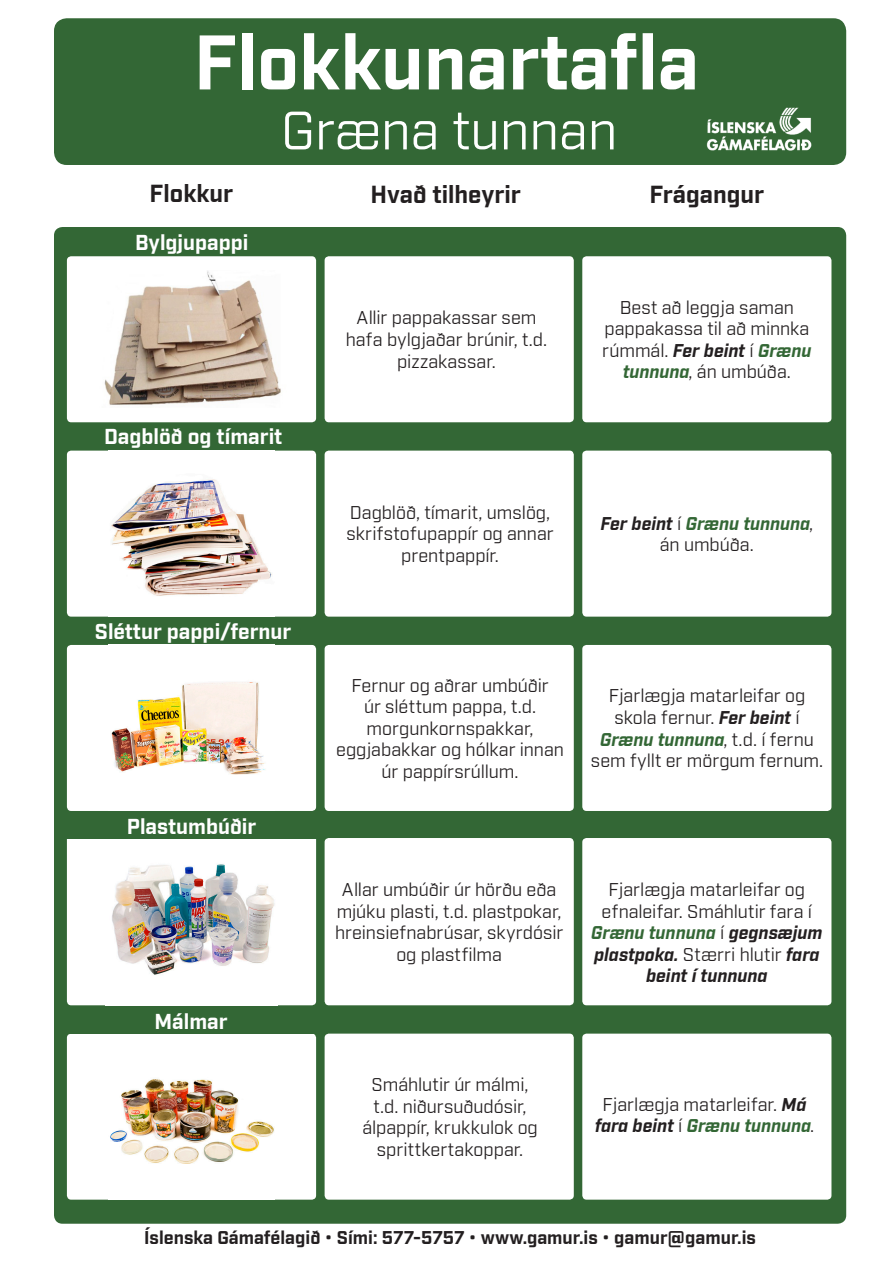
<style>
.page{position:relative;width:893px;height:1263px;background:#fff}
.page>*{position:absolute;margin:0;border:0;box-sizing:border-box;transform-origin:0 0}
.t1{font:700 75px "Industry";color:#fff}
.t2{font:52.5px "Industry";color:#fff}
.t3{font:700 24px "Industry";color:#231f20}
.t4{font:700 21px "Industry";color:#fff}
.t5{font:18px/21.6px "Industry";letter-spacing:-.005em;color:#231f20;text-align:center}
.t6{font:700 18px "Industry";color:#231f20}
.t7{font:italic 700 18px/21.6px "Industry";letter-spacing:-.005em;color:#336735;text-align:center}
.s1{font-weight:700;font-style:italic}
.s2{font-weight:700;font-style:italic;color:#336735}
.s3{color:#231f20}
.s4{font-weight:400;font-style:normal;color:#231f20}
</style>
<div class="page">
<div style="left:54px;top:227px;width:792px;height:997px;background:#336735;border-radius:9px"></div>
<div style="left:67px;top:256px;width:249px;height:166px;background:#fff;border-radius:4px"></div>
<img style="left:104px;top:271px;width:177px;height:134px">
<div style="left:325px;top:256px;width:249px;height:166px;background:#fff;border-radius:4px"></div>
<div style="left:582px;top:256px;width:249px;height:166px;background:#fff;border-radius:4px"></div>
<div style="left:67px;top:451px;width:249px;height:166px;background:#fff;border-radius:4px"></div>
<img style="left:111px;top:479px;width:161px;height:117px">
<div style="left:325px;top:451px;width:249px;height:166px;background:#fff;border-radius:4px"></div>
<div style="left:582px;top:451px;width:249px;height:166px;background:#fff;border-radius:4px"></div>
<div style="left:67px;top:645px;width:249px;height:166px;background:#fff;border-radius:4px"></div>
<img style="left:111px;top:682px;width:154px;height:93px">
<div style="left:325px;top:645px;width:249px;height:166px;background:#fff;border-radius:4px"></div>
<div style="left:582px;top:645px;width:249px;height:166px;background:#fff;border-radius:4px"></div>
<div style="left:67px;top:834px;width:249px;height:171px;background:#fff;border-radius:4px"></div>
<img style="left:112px;top:864px;width:163px;height:111px">
<div style="left:325px;top:838px;width:249px;height:167px;background:#fff;border-radius:4px"></div>
<div style="left:582px;top:838px;width:249px;height:167px;background:#fff;border-radius:4px"></div>
<div style="left:67px;top:1034px;width:249px;height:166px;background:#fff;border-radius:4px"></div>
<img style="left:110px;top:1078px;width:164px;height:86px">
<div style="left:325px;top:1034px;width:249px;height:166px;background:#fff;border-radius:4px"></div>
<div style="left:582px;top:1034px;width:249px;height:166px;background:#fff;border-radius:4px"></div>
<div style="left:65px;top:818px;width:253px;height:21px;background:#336735"></div>
<div style="left:54px;top:18px;width:792px;height:147px;background:#336735;border-radius:13px"></div>
<img style="left:706px;top:107px;width:106px;height:44px">
<p class="t1" style="left:194px;top:17px;width:507px">Flokkunartafla</p>
<p class="t2" style="left:281px;top:99px;width:338px">Græna tunnan</p>
<p class="t3" style="left:150px;top:179px;width:85px">Flokkur</p>
<p class="t3" style="left:371px;top:180px;width:152px">Hvað tilheyrir</p>
<p class="t3" style="left:649px;top:180px;width:116px">Frágangur</p>
<p class="t4" style="left:135px;top:230px;width:115px">Bylgjupappi</p>
<p class="t4" style="left:104px;top:423px;width:180px">Dagblöð og tímarit</p>
<p class="t4" style="left:95px;top:618px;width:198px">Sléttur pappi/fernur</p>
<p class="t4" style="left:127px;top:813px;width:131px">Plastumbúðir</p>
<p class="t4" style="left:155px;top:1008px;width:75px">Málmar</p>
<p class="t5" style="left:346px;top:308px;width:203px">Allir pappakassar sem hafa bylgjaðar brúnir, t.d. pizzakassar.</p>
<p class="t5" style="left:602px;top:297px;width:211px">Best að leggja saman pappakassa til að minnka rúmmál. <span class="s1">Fer beint</span> í <span class="s2">Grænu tunnuna</span>, án umbúða.</p>
<p class="t5" style="left:346px;top:502px;width:209px">Dagblöð, tímarit, umslög, skrifstofupappír og annar prentpappír.</p>
<p class="t7" style="left:601px;top:513px;width:214px"><span class="s3">Fer beint</span> <span class="s4">í</span> Grænu tunnuna<span class="s4">, án umbúða.</span></p>
<p class="t5" style="left:336px;top:675px;width:229px">Fernur og aðrar umbúðir<br>úr sléttum pappa, t.d. morgunkornspakkar, eggjabakkar og hólkar innan úr pappírsrúllum.</p>
<p class="t5" style="left:591px;top:685px;width:234px">Fjarlægja matarleifar og skola fernur. <span class="s1">Fer beint</span> í<br><span class="s2">Grænu tunnuna</span>, t.d. í fernu sem fyllt er mörgum fernum.</p>
<p class="t5" style="left:335px;top:879px;width:230px">Allar umbúðir úr hörðu eða mjúku plasti, t.d. plastpokar, hreinsiefnabrúsar, skyrdósir og plastfilma</p>
<p class="t5" style="left:591px;top:879px;width:233px">Fjarlægja matarleifar og efnaleifar. Smáhlutir fara í<br><span class="s2">Grænu tunnuna</span> í <span class="s1">gegnsæjum plastpoka.</span> Stærri hlutir <span class="s1">fara beint í tunnuna</span></p>
<p class="t5" style="left:362px;top:1074px;width:177px">Smáhlutir úr málmi, t.d. niðursuðudósir, álpappír, krukkulok og sprittkertakoppar.</p>
<p class="t5" style="left:595px;top:1094px;width:221px">Fjarlægja matarleifar. <span class="s1">Má fara beint</span> í <span class="s2">Grænu tunnuna</span>.</p>
<p class="t6" style="left:144px;top:1226px;width:613px">Íslenska Gámafélagið • Sími: 577-5757 • www.gamur.is • gamur@gamur.is</p>
</div>
